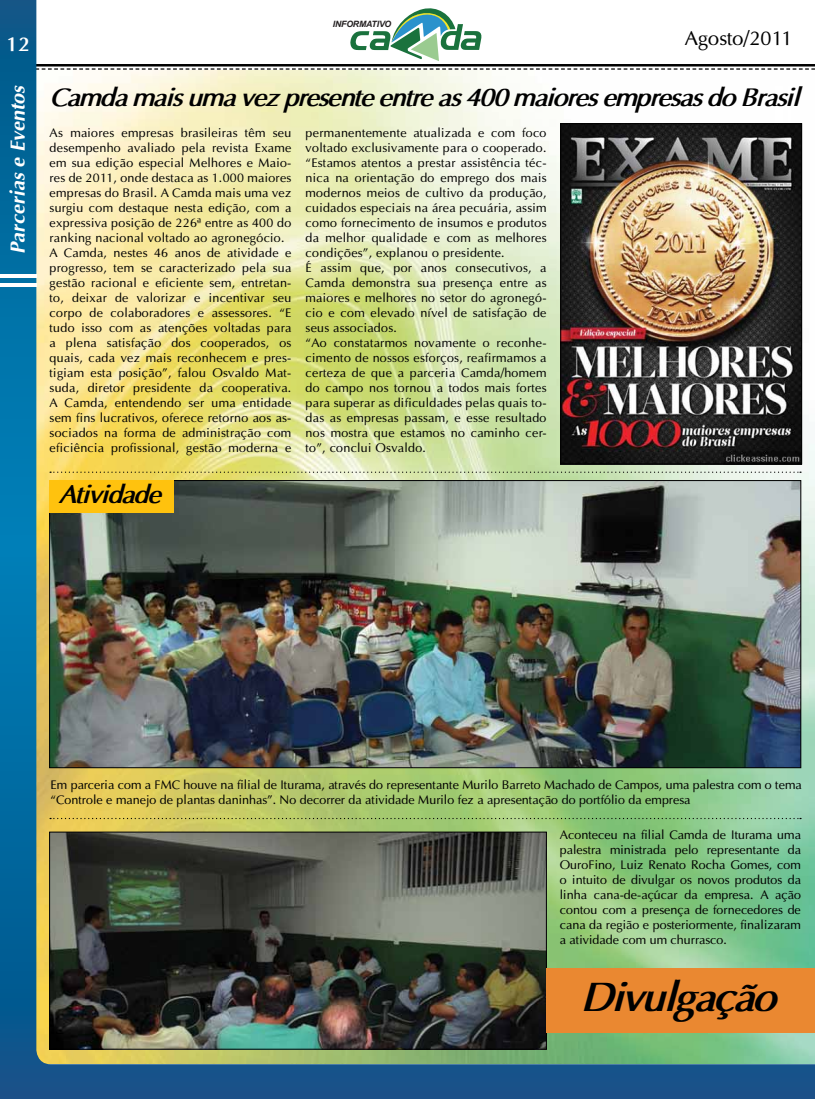
<style>
.page{position:relative;width:815px;height:1099px;background:#fff}
.page>*{position:absolute;margin:0;border:0;box-sizing:border-box;transform-origin:0 0}
.t1{font:italic 700 40.62px "Optima";color:#000}
.t2{font:italic 700 25.62px "Optima";color:#000}
.t3{font:italic 700 20px "Optimum";color:#fff}
.t4{font:20px "Optima";color:#000}
.t5{font:700 20px "Optima";color:#fff}
.t6{font:12.5px/15px "Optima";letter-spacing:.02em;color:#000}
.t7{font:12.5px/15px "Optima";color:#000}
.t8{font:italic 700 8.75px "Arial";letter-spacing:-.02em;color:#231f20}
</style>
<div class="page">
<img style="left:0;top:0;width:815px;height:1098px">
<hr style="left:0;top:275px;width:36px;height:3px;background:#fff">
<hr style="left:0;top:283px;width:36px;height:4px;background:#fff">
<img style="left:563px;top:125px;width:237px;height:337px">
<div style="left:561px;top:123px;width:241px;height:341px;border:1px solid #000"></div>
<img style="left:51px;top:482px;width:748px;height:283px">
<img style="left:51px;top:834px;width:494px;height:213px">
<div style="left:49px;top:832px;width:498px;height:217px;border:1px solid #000"></div>
<div style="left:50px;top:480px;width:124px;height:33px;background:#ffc20e"></div>
<div style="left:547px;top:968px;width:268px;height:65px;background:#ea8831"></div>
<img style="left:50px;top:471px;width:751px;height:2px">
<svg style="left:50px;top:817px;width:751px;height:2px"></svg>
<h3 class="t5" style="left:6px;top:32px;width:25px">12</h3>
<h3 class="t3" style="left:5px;top:254px;width:170px;rotate:-90deg">Parcerias e Eventos</h3>
<p class="t8" style="left:333px;top:18px;width:60px">INFORMATIVO</p>
<h3 class="t4" style="left:685px;top:26px;width:109px">Agosto/2011</h3>
<h2 class="t2" style="left:50px;top:81px;width:760px">Camdamaisumavezpresenteentreas400maioresempresasdoBrasil</h2>
<p class="t6" style="left:306px;top:125px;width:242px">permanentemente atualizada e com foco voltado exclusivamente para o cooperado. “Estamos atentos a prestar assistência téc&shy;nica na orientação do emprego dos mais modernos meios de cultivo da produção, cuidados especiais na área pecuária, assim como fornecimento de insumos e produtos da melhor qualidade e com as melhores condições”, explanou o presidente.<br>É assim que, por anos consecutivos, a Camda demonstra sua presença entre as maiores e melhores no setor do agronegó&shy;cio e com elevado nível de satisfação de seus associados.<br>“Ao constatarmos novamente o reconhe&shy;cimento de nossos esforços, reafirmamos a certeza de que a parceria Camda/homem do campo nos tornou a todos mais fortes para superar as dificuldades pelas quais to&shy;das as empresas passam, e esse resultado nos mostra que estamos no caminho cer&shy;to”, conclui Osvaldo.</p>
<p class="t6" style="left:50px;top:125px;width:243px">As maiores empresas brasileiras têm seu desempenho avaliado pela revista Exame em sua edição especial Melhores e Maio&shy;res de 2011, onde destaca as 1.000 maiores empresas do Brasil. A Camda mais uma vez surgiu com destaque nesta edição, com a expressiva posição de 226ª entre as 400 do ranking nacional voltado ao agronegócio.<br>A Camda, nestes 46 anos de atividade e progresso, tem se caracterizado pela sua gestão racional e eficiente sem, entretan&shy;to, deixar de valorizar e incentivar seu corpo de colaboradores e assessores. “E tudo isso com as atenções voltadas para a plena satisfação dos cooperados, os quais, cada vez mais reconhecem e pres&shy;tigiam esta posição”, falou Osvaldo Mat&shy;suda, diretor presidente da cooperativa.<br>A Camda, entendendo ser uma entidade sem fins lucrativos, oferece retorno aos as&shy;sociados na forma de administração com eficiência profissional, gestão moderna e</p>
<h2 class="t2" style="left:58px;top:478px;width:113px">Atividade</h2>
<p class="t7" style="left:51px;top:777px;width:753px">Em parceria com a FMC houve na filial de Iturama, através do representante Murilo Barreto Machado de Campos, uma palestra com o tema “Controle e manejo de plantas daninhas”. No decorrer da atividade Murilo fez a apresentação do portfólio da empresa</p>
<p class="t6" style="left:560px;top:827px;width:243px;text-align:justify">Aconteceu na filial Camda de Iturama uma palestra ministrada pelo representante da OuroFino, Luiz Renato Rocha Gomes, com o intuito de divulgar os novos produtos da linha cana-de-açúcar da empresa. A ação contou com a presença de fornecedores de cana da região e posteriormente, finalizaram a atividade com um churrasco.</p>
<h1 class="t1" style="left:580px;top:972px;width:211px">Divulgação</h1>
</div>
